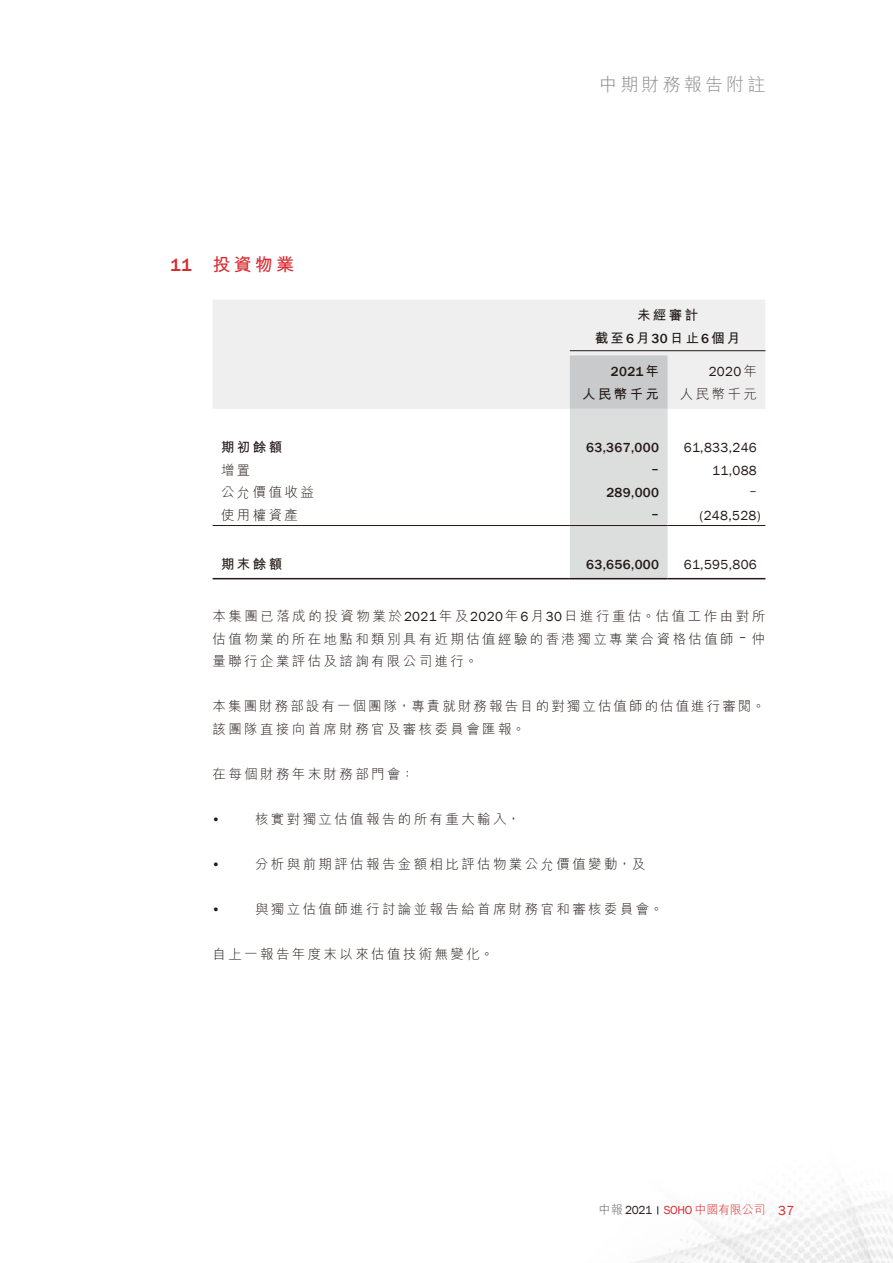
<style>
.page{position:relative;width:893px;height:1263px;background:#fff}
.page>*{position:absolute;margin:0;border:0;box-sizing:border-box;transform-origin:0 0}
.t1{font:300 18px "M Hei HK";letter-spacing:.175em;color:#898989}
.t2{font:700 18px "M Hei HK";color:#d82a2f}
.t3{font:300 13.5px/22.5px "M Hei HK";letter-spacing:.175em;color:#231916;text-align:justify}
.t4{font:300 13.5px/22.5px "M Hei HK";letter-spacing:.15em;color:#231916}
.t5{font:13.5px "Franklin Gothic";letter-spacing:.025em;color:#231916}
.t6{font:500 13.5px "Franklin Gothic";letter-spacing:.025em;color:#231916}
.t7{font:700 13.5px/22.5px "M Hei HK";letter-spacing:.175em;color:#231916;text-align:center}
.t8{font:300 12px "M Hei HK";letter-spacing:-.025em;color:#d82a2f}
.s1{font-family:"Franklin Gothic";font-weight:500}
.s2{font-family:"M Hei HK";font-weight:700}
.s3{font-family:"M Hei HK";font-weight:300}
.s4{font-family:"Franklin Gothic";font-weight:400}
.s5{color:#666565}
.s6{font-family:"Franklin Gothic";font-weight:400;color:#231916}
.s7{font-family:"Franklin Gothic";font-weight:400;font-size:13.5px}
</style>
<div class="page">
<img style="left:212px;top:350px;width:681px;height:913px">
<div style="left:213px;top:300px;width:552px;height:109px;background:#efeff0"></div>
<svg style="left:570px;top:355px;width:98px;height:223px"></svg>
<hr style="left:570px;top:350px;width:195px;height:1px;background:#231916">
<hr style="left:213px;top:525px;width:357px;height:1px;background:#231916">
<hr style="left:570px;top:525px;width:98px;height:1px;background:#231916">
<hr style="left:668px;top:525px;width:97px;height:1px;background:#231916">
<hr style="left:213px;top:578px;width:357px;height:1px;background:#231916">
<hr style="left:570px;top:578px;width:98px;height:1px;background:#231916">
<hr style="left:668px;top:578px;width:97px;height:1px;background:#231916">
<h1 class="t2" style="left:170px;top:252px;width:125px"><span class="s1">11</span> 投資物業</h1>
<h1 class="t1" style="left:599px;top:76px;width:168px">中期財務報告附註</h1>
<p class="t7" style="left:595px;top:303px;width:147px">未經審計<br>截至<span class="s1">6</span>月<span class="s1">30</span>日止<span class="s1">6</span>個月</p>
<p class="t6" style="left:611px;top:363px;width:50px">2021<span class="s2">年</span></p>
<p class="t5" style="left:709px;top:363px;width:50px">2020<span class="s3">年</span></p>
<p class="t7" style="left:582px;top:381px;width:78px">人民幣千元</p>
<p class="t3" style="left:680px;top:382px;width:78px">人民幣千元</p>
<p class="t7" style="left:221px;top:435px;width:63px">期初餘額</p>
<p class="t6" style="left:586px;top:439px;width:74px">63,367,000</p>
<p class="t5" style="left:684px;top:439px;width:75px">61,833,246</p>
<p class="t3" style="left:221px;top:458px;width:31px">增置</p>
<p class="t6" style="left:651px;top:460px;width:9px">–</p>
<p class="t5" style="left:712px;top:462px;width:46px">11,088</p>
<p class="t3" style="left:221px;top:481px;width:94px">公允價值收益</p>
<p class="t6" style="left:606px;top:484px;width:54px">289,000</p>
<p class="t5" style="left:749px;top:482px;width:9px">–</p>
<p class="t3" style="left:221px;top:503px;width:78px">使用權資產</p>
<p class="t6" style="left:651px;top:505px;width:9px">–</p>
<p class="t5" style="left:699px;top:507px;width:63px">(248,528)</p>
<p class="t7" style="left:221px;top:552px;width:63px">期末餘額</p>
<p class="t6" style="left:586px;top:556px;width:74px">63,656,000</p>
<p class="t5" style="left:684px;top:556px;width:75px">61,595,806</p>
<p class="t3" style="left:213px;top:605px;width:554px">本集團已落成的投資物業於<span class="s4">2021</span>年及<span class="s4">2020</span>年<span class="s4">6</span>月<span class="s4">30</span>日進行重估。估值工作由對所估值物業的所在地點和類別具有近期估值經驗的香港獨立專業合資格估值師 <sup>–</sup> 仲量聯行企業評估及諮詢有限公司進行。</p>
<p class="t4" style="left:213px;top:695px;width:554px">本集團財務部設有一個團隊，專責就財務報告目的對獨立估值師的估值進行審閱。該團隊直接向首席財務官及審核委員會匯報。</p>
<p class="t3" style="left:213px;top:762px;width:203px">在每個財務年末財務部門會：</p>
<p class="t5" style="left:211px;top:811px;width:11px">•</p>
<p class="t3" style="left:255px;top:807px;width:267px">核實對獨立估值報告的所有重大輸入，</p>
<p class="t5" style="left:211px;top:856px;width:11px">•</p>
<p class="t3" style="left:255px;top:852px;width:392px">分析與前期評估報告金額相比評估物業公允價值變動，及</p>
<p class="t5" style="left:211px;top:901px;width:11px">•</p>
<p class="t3" style="left:255px;top:897px;width:410px">與獨立估值師進行討論並報告給首席財務官和審核委員會。</p>
<p class="t3" style="left:213px;top:942px;width:283px">自上一報告年度末以來估值技術無變化。</p>
<p class="t8" style="left:599px;top:1204px;width:197px"><span class="s5">中報</span> <span class="s6">2021</span> <span class="s4">SOHO</span> 中國有限公司 <span class="s7">37</span></p>
</div>
